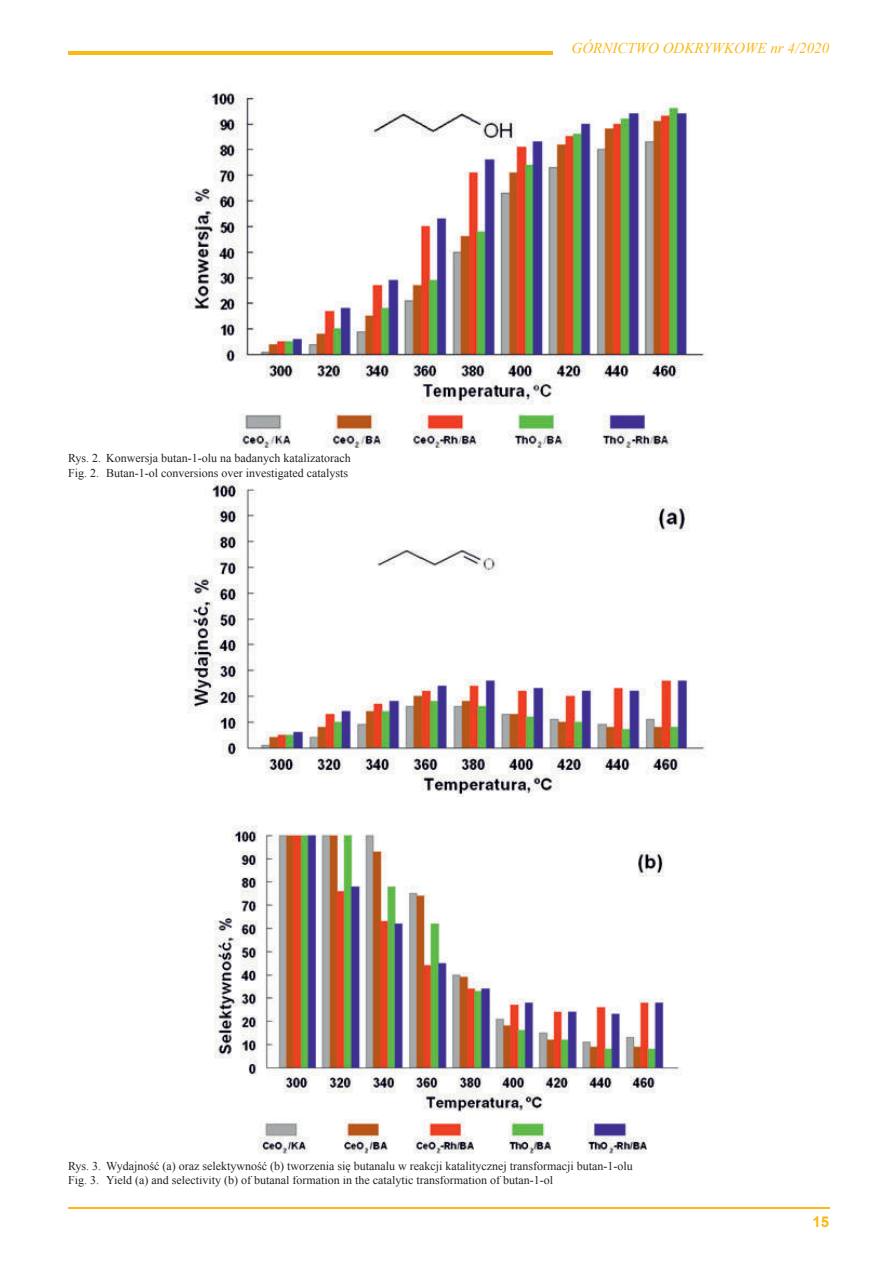
<style>
.page{position:relative;width:893px;height:1263px;background:#fff}
.page>*{position:absolute;margin:0;border:0;box-sizing:border-box;transform-origin:0 0}
.t1{font:italic 15px "Times New Roman";color:#fcb814}
.t2{font:700 15px "Arial";color:#fcb814}
.t3{font:12px/14.4px "Times New Roman";color:#231f20}
</style>
<div class="page">
<hr style="left:68px;top:1208px;width:761px;height:1px;background:#fcb814">
<hr style="left:68px;top:51px;width:485px;height:3px;background:#fcb814">
<img style="left:187px;top:93px;width:520px;height:355px">
<img style="left:187px;top:480px;width:519px;height:316px">
<img style="left:214px;top:825px;width:468px;height:329px">
<p class="t3" style="left:68px;top:451px;width:284px">Rys. 2. Konwersja butan-1-olu na badanych katalizatorach<br>Fig. 2. Butan-1-ol conversions over investigated catalysts</p>
<p class="t1" style="left:571px;top:37px;width:259px">GÓRNICTWO ODKRYWKOWE nr 4/2020</p>
<p class="t3" style="left:68px;top:1158px;width:566px">Rys. 3. Wydajność (a) oraz selektywność (b) tworzenia się butanalu w reakcji katalitycznej transformacji butan-1-olu<br>Fig. 3. Yield (a) and selectivity (b) of butanal formation in the catalytic transformation of butan-1-ol</p>
<p class="t2" style="left:812px;top:1212px;width:18px">15</p>
</div>
